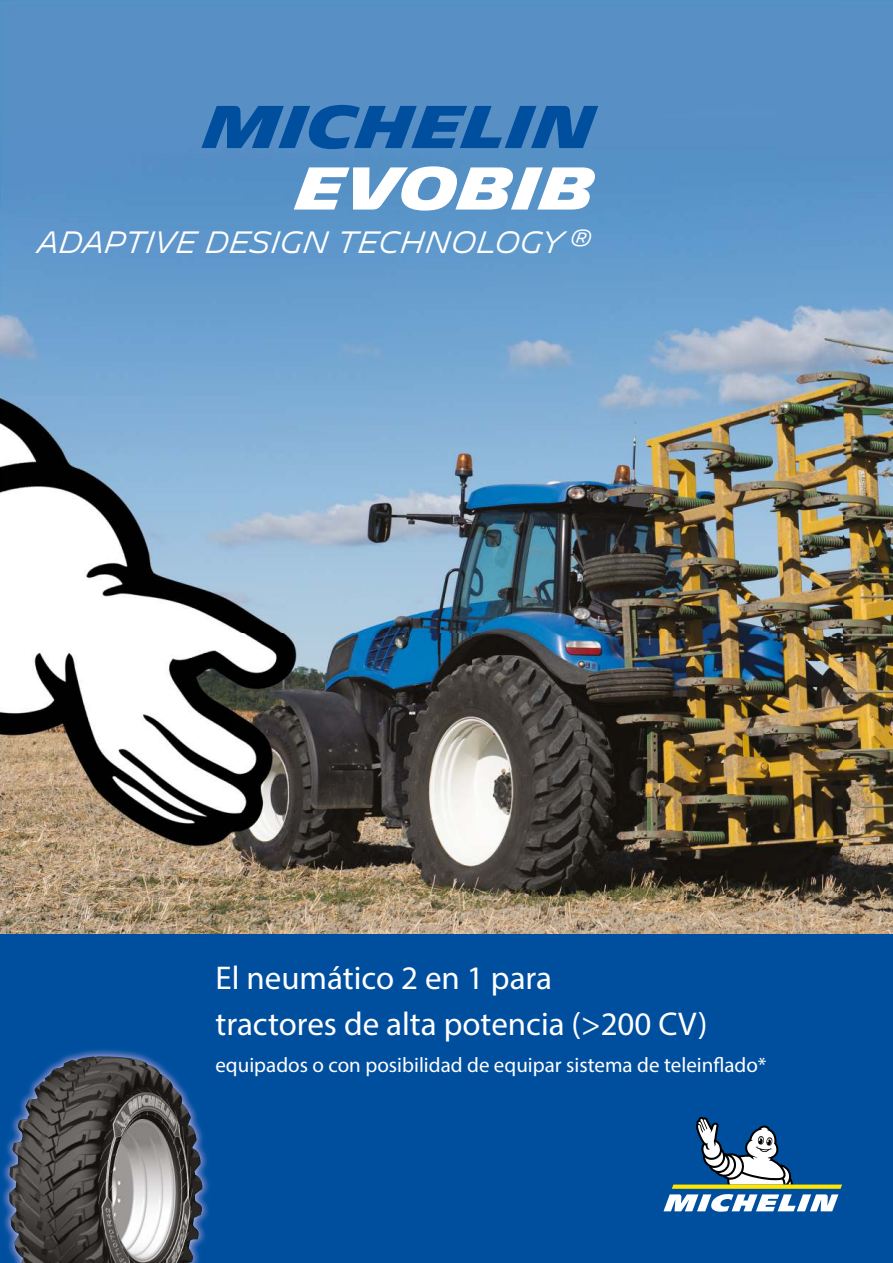
<style>
.page{position:relative;width:893px;height:1263px;background:#fff}
.page>*{position:absolute;margin:0;border:0;box-sizing:border-box;transform-origin:0 0}
.t1{font:700 58.5px "Michelin";color:#004f9f}
.t2{font:700 58.5px "Michelin";color:#fff}
.t3{font:33px/45.9px "Myriad Pro";color:#fff}
.t4{font:300 30px "Michelin";color:#fff;scale:.92 1}
.t5{font:21px "Myriad Pro";color:#fff}
</style>
<div class="page">
<div style="left:0;top:898px;width:893px;height:365px;background:#004f9f"></div>
<img style="left:0;top:0;width:893px;height:933px">
<img style="left:3px;top:1050px;width:206px;height:198px">
<img style="left:9px;top:1056px;width:195px;height:207px">
<svg style="left:663px;top:1117px;width:179px;height:95px"></svg>
<h1 class="t1" style="left:204px;top:105px;width:393px">MICHELIN</h1>
<h1 class="t2" style="left:296px;top:166px;width:301px">EVOBIB</h1>
<h3 class="t4" style="left:38px;top:231px;width:603px">ADAPTIVE DESIGN TECHNOLOGY <sup>®</sup></h3>
<h2 class="t3" style="left:215px;top:957px;width:494px">El neumático 2 en 1 para<br>tractores de alta potencia (&gt;200 CV)</h2>
<p class="t5" style="left:215px;top:1056px;width:553px">equipados o con posibilidad de equipar sistema de teleinflado*</p>
</div>
